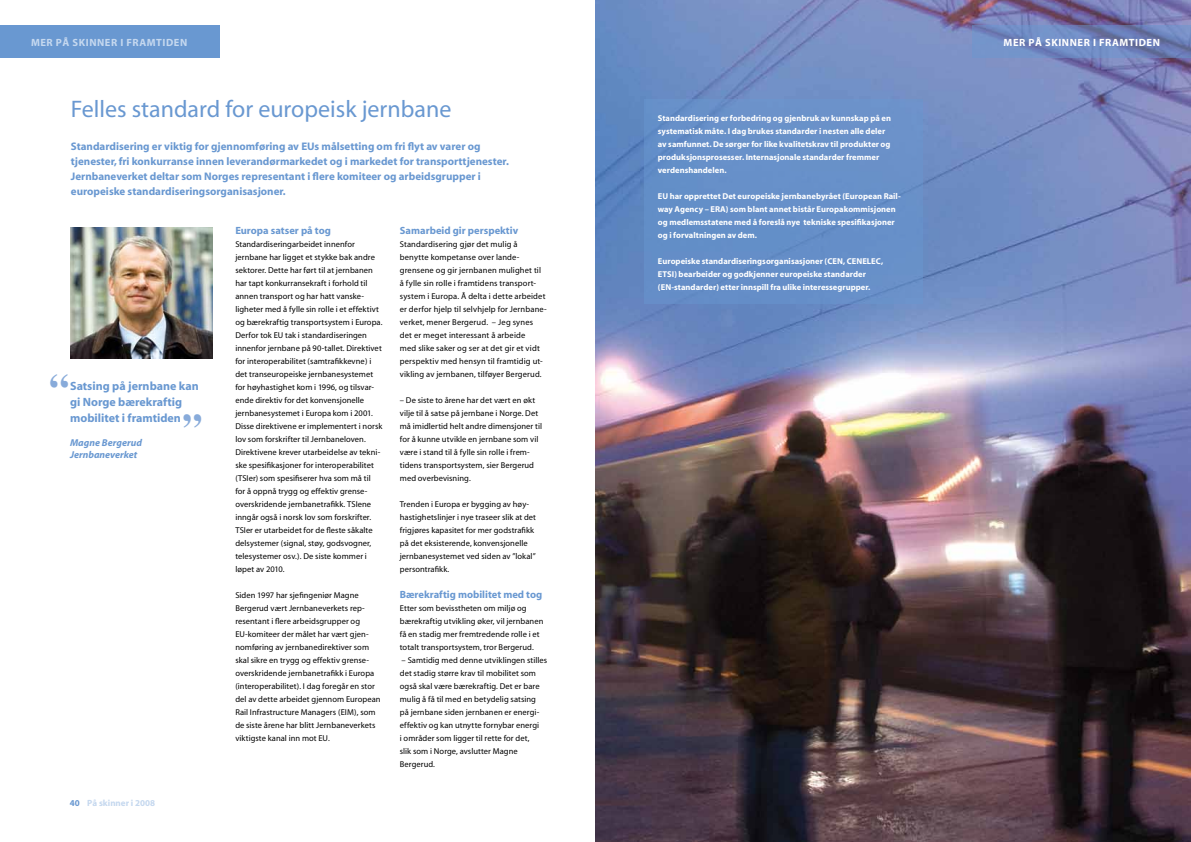
<style>
.page{position:relative;width:1191px;height:842px;background:#fff}
.page>*{position:absolute;margin:0;border:0;box-sizing:border-box;transform-origin:0 0}
.t1{font:700 39px "Times";color:#88abda}
.t2{font:24px "Myriad MM 400 600";color:#6998d1}
.t3{font:700 12px/16px "Myriad";color:#6998d1}
.t4{font:700 11px/15px "Myriad";color:#6998d1}
.t5{font:700 10.5px "Myriad";color:#6998d1}
.t6{font:700 10.5px "Myriad";letter-spacing:.055em;color:#c5d8ef}
.t7{font:700 10.5px "Myriad";letter-spacing:.055em;color:#fff}
.t8{font:italic 700 10px/12px "Myriad";color:#6998d1}
.t9{font:700 9px "Myriad";color:#c5d8ef}
.t10{font:8.5px/13px "Myriad MM 400 600";letter-spacing:.01em;color:#000}
.t11{font:700 8.5px/13px "Myriad";color:#fff}
.s1{color:#6998d1}
</style>
<div class="page">
<img style="left:595px;top:0;width:596px;height:842px">
<div style="left:0;top:26px;width:219px;height:32px;background:#6998d1"></div>
<svg style="left:972px;top:26px;width:219px;height:32px;background:#6e84bc"></svg>
<img style="left:71px;top:227px;width:142px;height:131px">
<div style="left:643px;top:99px;width:279px;height:204px;background:#6790c8"></div>
<p class="t6" style="left:31px;top:37px;width:49px">Mer på skinne</p>
<p class="t6" style="left:111px;top:37px;width:44px">r i framtiden</p>
<h2 class="t2" style="left:71px;top:98px;width:382px">Felles standard for europeisk jernbane</h2>
<p class="t4" style="left:71px;top:139px;width:439px">Standardisering er viktig for gjennomføring av EUs målsetting om fri flyt av varer og tjenester, fri konkurranse innen leverandørmarkedet og i markedet for transporttjenester.<br>Jernbaneverket deltar som Norges representant i flere komiteer og arbeidsgrupper i europeiske standardiseringsorganisasjoner.</p>
<h1 class="t1" style="left:49px;top:350px;width:21px">“</h1>
<h3 class="t3" style="left:70px;top:379px;width:130px">Satsing på jernbane kan gi Norge bærekraftig mobilitet i framtiden</h3>
<p class="t8" style="left:70px;top:437px;width:73px">Magne Bergerud<br>Jernbaneverket</p>
<h1 class="t1" style="left:182px;top:390px;width:21px">”</h1>
<p class="t9" style="left:70px;top:798px;width:87px"><span class="s1">40</span> På skinner i 2008</p>
<p class="t5" style="left:235px;top:225px;width:97px">Europa satser på tog</p>
<p class="t10" style="left:235px;top:238px;width:149px">Standardiseringarbeidet innenfor jernbane har ligget et stykke bak andre sektorer. Dette har ført til at jernbanen har tapt konkurransekraft i forhold til annen transport og har hatt vanske&shy;ligheter med å fylle sin rolle i et effektivt og bærekraftig transportsystem i Europa.<br>Derfor tok EU tak i standardiseringen innenfor jernbane på 90-tallet. Direktivet for interoperabilitet (samtrafikkevne) i det transeuropeiske jernbanesystemet for høyhastighet kom i 1996, og tilsvar&shy;ende direktiv for det konvensjonelle jernbanesystemet i Europa kom i 2001.<br>Disse direktivene er implementert i norsk lov som forskrifter til Jernbaneloven.<br>Direktivene krever utarbeidelse av tekni&shy;ske spesifikasjoner for interoperabilitet (TSIer) som spesifiserer hva som må til for å oppnå trygg og effektiv grense&shy;overskridende jernbanetrafikk. TSIene inngår også i norsk lov som forskrifter.<br>TSIer er utarbeidet for de fleste såkalte delsystemer (signal, støy, godsvogner, telesystemer osv.). De siste kommer i løpet av 2010.</p>
<p class="t10" style="left:235px;top:589px;width:147px">Siden 1997 har sjefingeniør Magne Bergerud vært Jernbaneverkets rep&shy;resentant i flere arbeidsgrupper og EU-komiteer der målet har vært gjen&shy;nomføring av jernbanedirektiver som skal sikre en trygg og effektiv grense&shy;overskridende jernbanetrafikk i Europa (interoperabilitet). I dag foregår en stor del av dette arbeidet gjennom European Rail Infrastructure Managers (EIM), som de siste årene har blitt Jernbaneverkets viktigste kanal inn mot EU.</p>
<p class="t5" style="left:400px;top:225px;width:120px">Samarbeid gir perspektiv</p>
<p class="t10" style="left:400px;top:238px;width:148px">Standardisering gjør det mulig å benytte kompetanse over lande&shy;grensene og gir jernbanen mulighet til å fylle sin rolle i framtidens transport-- system i Europa. Å delta i dette arbeidet er derfor hjelp til selvhjelp for Jernbane&shy;verket, mener Bergerud. – Jeg synes det er meget interessant å arbeide<br>med slike saker og ser at det gir et vidt perspektiv med hensyn til framtidig ut&shy;vikling av jernbanen, tilføyer Bergerud.</p>
<p class="t10" style="left:400px;top:394px;width:144px">– De siste to årene har det vært en økt vilje til å satse på jernbane i Norge. Det må imidlertid helt andre dimensjoner til for å kunne utvikle en jernbane som vil være i stand til å fylle sin rolle i frem&shy;tidens transportsystem, sier Bergerud med overbevisning.</p>
<p class="t10" style="left:400px;top:498px;width:138px">Trenden i Europa er bygging av høy&shy;hastighetslinjer i nye traseer slik at det frigjøres kapasitet for mer godstrafikk på det eksisterende, konvensjonelle jernbanesystemet ved siden av ”lokal” persontrafikk.</p>
<p class="t5" style="left:400px;top:589px;width:144px">Bærekraftig mobilitet med tog</p>
<p class="t10" style="left:400px;top:602px;width:145px">Etter som bevisstheten om miljø og bærekraftig utvikling øker, vil jernbanen få en stadig mer fremtredende rolle i et totalt transportsystem, tror Bergerud.</p>
<p class="t10" style="left:400px;top:654px;width:149px">– Samtidig med denne utviklingen stilles det stadig større krav til mobilitet som også skal være bærekraftig. Det er bare mulig å få til med en betydelig satsing<br>på jernbane siden jernbanen er energi&shy;effektiv og kan utnytte fornybar energi<br>i områder som ligger til rette for det,<br>slik som i Norge, avslutter Magne Bergerud.</p>
<p class="t11" style="left:658px;top:112px;width:235px">Standardisering er forbedring og gjenbruk av kunnskap på en systematisk måte. I dag brukes standarder i nesten alle deler av samfunnet. De sørger for like kvalitetskrav til produkter og produksjonsprosesser. Internasjonale standarder fremmer verdenshandelen.</p>
<p class="t11" style="left:658px;top:190px;width:244px">EU har opprettet Det europeiske jernbanebyrået (European Rail&shy;way Agency – ERA) som blant annet bistår Europakommisjonen og medlemsstatene med å foreslå nye tekniske spesifikasjoner og i forvaltningen av dem.</p>
<p class="t11" style="left:658px;top:255px;width:227px">Europeiske standardiseringsorganisasjoner (CEN, CENELEC,<br>ETSI) bearbeider og godkjenner europeiske standarder (EN-standarder) etter innspill fra ulike interessegrupper.</p>
<p class="t7" style="left:1003px;top:37px;width:49px">Mer på skinne</p>
<p class="t7" style="left:1083px;top:37px;width:44px">r i framtiden</p>
</div>
